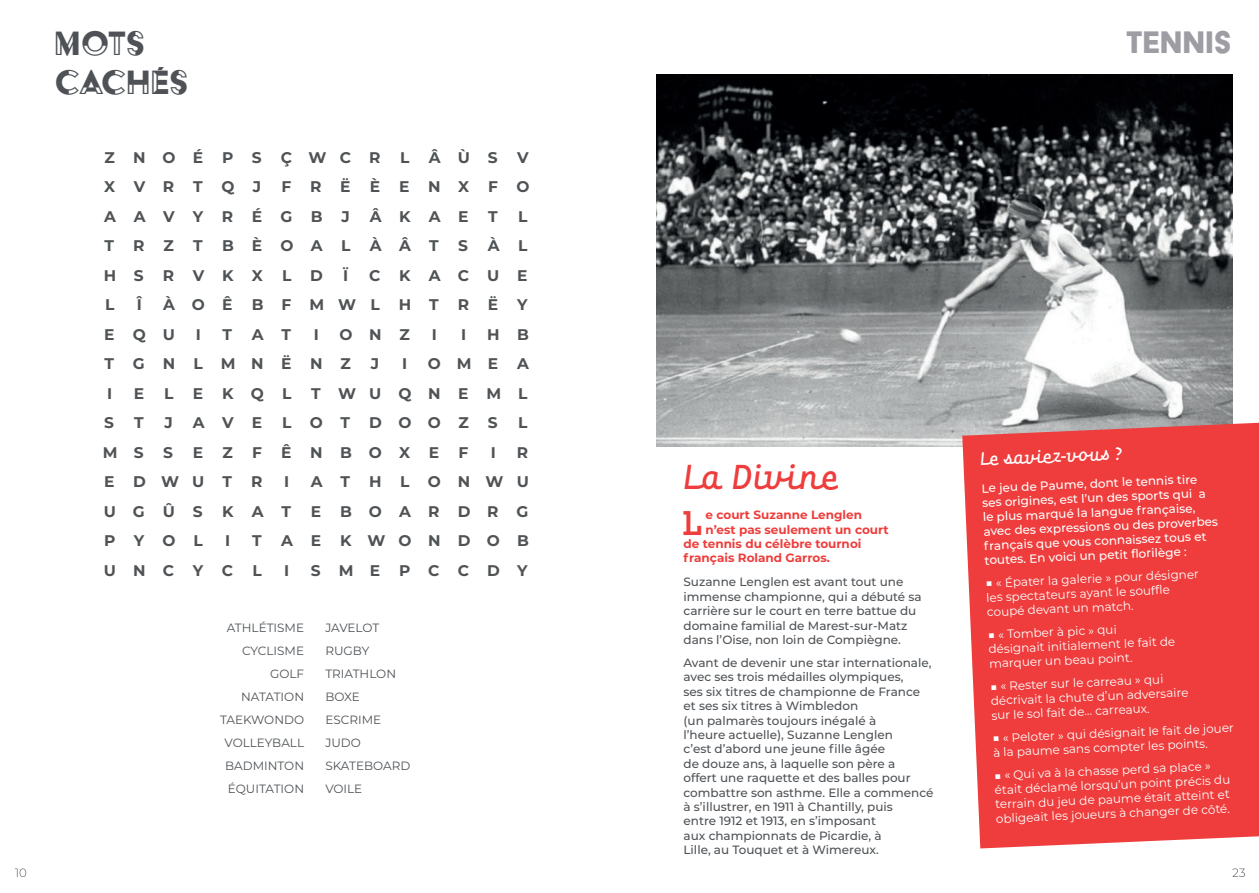
<style>
.page{position:relative;width:1259px;height:893px;background:#fff}
.page>*{position:absolute;margin:0;border:0;box-sizing:border-box;transform-origin:0 0}
.titre_p{font:39px/39px "Acier BAT Text Noir";letter-spacing:-.005em;color:#4e5256}
.entete_page{font:36px "Acier BAT Text Solid";color:#9d9da3}
.Focus_titre{font:500 34.5px "Benda";color:#ee3d3c}
.Audio_texte_lettrine{font:900 32.25px "Nilland";color:#ee3d3c}
.le_saviez-vous{font:500 18px "Benda";color:#fff}
.t1{font:700 15.45px/29.5px "Montserrat";letter-spacing:1.17em;color:#505355}
.t2{font:700 15.45px/29.5px "Montserrat";letter-spacing:1.2em;color:#505355}
.t3{font:700 15.45px "Montserrat";letter-spacing:1.09em;color:#505355}
.t4{font:700 15.45px "Montserrat";letter-spacing:1.145em;color:#505355}
.t5{font:700 15.45px "Montserrat";letter-spacing:1.195em;color:#505355}
.t6{font:700 15.45px "Montserrat";letter-spacing:1.115em;color:#505355}
.texte_standars_1{font:500 12px/14.4px "Montserrat";color:#4e5256}
.t7{font:12px/14.4px "Montserrat";color:#fff}
.texte_standars_1-2{font:500 12px/14.4px "Montserrat";color:#fff}
.mots_caches{font:12px "Montserrat";color:#4e5256}
.Audio_texte_lettrine-2{font:700 12px "Montserrat";color:#ee3d3c}
</style>
<div class="page">
<img style="left:656px;top:74px;width:576px;height:372px">
<svg style="left:15px;top:868px;width:11px;height:9px"></svg>
<svg style="left:1232px;top:868px;width:13px;height:9px"></svg>
<div style="left:962px;top:423px;width:297px;height:425px;background:#ee3d3c"></div>
<p class="titre_p" style="left:54px;top:23px;width:136px">MOTS<br>CACHÉS</p>
<p class="t1" style="left:105px;top:142px;width:277px">ZNOÉPSÇWCR</p>
<p class="t1" style="left:400px;top:142px;width:99px">LÂÙS</p>
<p class="t1" style="left:517px;top:142px;width:13px">V</p>
<p class="t1" style="left:104px;top:171px;width:159px">XVRTQJ</p>
<p class="t2" style="left:104px;top:171px;width:427px;text-indent:177px">FRËÈENXFO<br>AAVYRÉGBJ</p>
<p class="t1" style="left:370px;top:201px;width:100px">ÂKAE</p>
<p class="t1" style="left:488px;top:201px;width:11px">T</p>
<p class="t1" style="left:518px;top:201px;width:11px">L</p>
<p class="t1" style="left:105px;top:230px;width:100px">TRZT</p>
<p class="t1" style="left:222px;top:230px;width:218px">BÈOALÀÂT</p>
<p class="t1" style="left:458px;top:230px;width:11px">S</p>
<p class="t1" style="left:488px;top:230px;width:41px">À L</p>
<p class="t2" style="left:104px;top:260px;width:221px">HSRVKXLD</p>
<p class="t1" style="left:343px;top:260px;width:7px">Ï</p>
<p class="t1" style="left:369px;top:260px;width:160px">CKACUE</p>
<p class="t1" style="left:105px;top:289px;width:11px">L</p>
<p class="t1" style="left:137px;top:289px;width:7px">Î</p>
<p class="t1" style="left:104px;top:289px;width:425px;text-indent:59px">ÀOÊBFMWLHTRËY<br>EQU</p>
<p class="t1" style="left:196px;top:319px;width:7px">I</p>
<p class="t1" style="left:223px;top:319px;width:11px">T</p>
<p class="t1" style="left:252px;top:319px;width:41px">A T</p>
<p class="t1" style="left:314px;top:319px;width:7px">I</p>
<p class="t1" style="left:339px;top:319px;width:72px">ONZ</p>
<p class="t1" style="left:432px;top:319px;width:7px">I</p>
<p class="t1" style="left:461px;top:319px;width:7px">I</p>
<p class="t1" style="left:487px;top:319px;width:43px">H B</p>
<p class="t1" style="left:105px;top:348px;width:248px">TGNLMNËNZ</p>
<p class="t1" style="left:371px;top:348px;width:10px">J</p>
<p class="t1" style="left:402px;top:348px;width:7px">I</p>
<p class="t1" style="left:428px;top:348px;width:103px">OME A</p>
<p class="t1" style="left:107px;top:378px;width:7px">I</p>
<p class="t1" style="left:134px;top:378px;width:12px">E</p>
<p class="t1" style="left:164px;top:378px;width:129px">LEKQL</p>
<p class="t1" style="left:311px;top:378px;width:218px">TWUQNEML</p>
<p class="t1" style="left:104px;top:407px;width:11px">S</p>
<p class="t1" style="left:134px;top:407px;width:11px">T</p>
<p class="t1" style="left:164px;top:407px;width:10px">J</p>
<p class="t1" style="left:193px;top:407px;width:71px">AVE</p>
<p class="t4" style="left:282px;top:412px;width:217px">LOTDOOZS</p>
<p class="t1" style="left:518px;top:407px;width:11px">L</p>
<p class="t1" style="left:103px;top:437px;width:42px">M S</p>
<p class="t1" style="left:163px;top:437px;width:11px">S</p>
<p class="t1" style="left:193px;top:437px;width:12px">E</p>
<p class="t5" style="left:223px;top:441px;width:218px">ZFÊNBOXE</p>
<p class="t1" style="left:458px;top:437px;width:11px">F</p>
<p class="t1" style="left:491px;top:437px;width:7px">I</p>
<p class="t1" style="left:517px;top:437px;width:13px">R</p>
<p class="t1" style="left:104px;top:466px;width:160px">EDWUTR</p>
<p class="t1" style="left:284px;top:466px;width:7px">I</p>
<p class="t1" style="left:311px;top:466px;width:220px">ATHLONWU</p>
<p class="t1" style="left:104px;top:496px;width:100px">UGÛS</p>
<p class="t1" style="left:222px;top:496px;width:70px">KAT</p>
<p class="t6" style="left:311px;top:500px;width:219px">E BOARDRG</p>
<p class="t1" style="left:104px;top:525px;width:100px">PYOL</p>
<p class="t1" style="left:225px;top:525px;width:7px">I</p>
<p class="t1" style="left:252px;top:525px;width:11px">T</p>
<p class="t3" style="left:281px;top:530px;width:249px">AE KWONDOB</p>
<p class="t1" style="left:104px;top:555px;width:131px">UNCYC</p>
<p class="t1" style="left:252px;top:555px;width:11px">L</p>
<p class="t1" style="left:284px;top:555px;width:7px">I</p>
<p class="t1" style="left:311px;top:555px;width:218px">SMEPCCDY</p>
<p class="mots_caches" style="left:227px;top:620px;width:79px">ATHLÉTISME</p>
<p class="mots_caches" style="left:242px;top:643px;width:63px">CYCLISME</p>
<p class="mots_caches" style="left:270px;top:666px;width:36px">GOLF</p>
<p class="mots_caches" style="left:241px;top:689px;width:64px">NATATION</p>
<p class="mots_caches" style="left:220px;top:712px;width:86px">TAEKWONDO</p>
<p class="mots_caches" style="left:225px;top:734px;width:81px">VOLLEYBALL</p>
<p class="mots_caches" style="left:225px;top:757px;width:80px">BADMINTON</p>
<p class="mots_caches" style="left:228px;top:780px;width:78px">ÉQUITATION</p>
<p class="mots_caches" style="left:325px;top:620px;width:55px">JAVELOT</p>
<p class="mots_caches" style="left:325px;top:643px;width:45px">RUGBY</p>
<p class="mots_caches" style="left:325px;top:666px;width:72px">TRIATHLON</p>
<p class="mots_caches" style="left:325px;top:689px;width:36px">BOXE</p>
<p class="mots_caches" style="left:325px;top:712px;width:57px">ESCRIME</p>
<p class="mots_caches" style="left:325px;top:734px;width:37px">JUDO</p>
<p class="mots_caches" style="left:325px;top:757px;width:86px">SKATEBOARD</p>
<p class="mots_caches" style="left:325px;top:780px;width:38px">VOILE</p>
<p class="entete_page" style="left:1126px;top:23px;width:107px">TENNIS</p>
<p class="Focus_titre" style="left:683px;top:455px;width:158px">La Divine</p>
<p class="Audio_texte_lettrine" style="left:684px;top:502px;width:20px">L</p>
<p class="Audio_texte_lettrine-2" style="left:705px;top:506px;width:158px">e court Suzanne Lenglen</p>
<p class="Audio_texte_lettrine-2" style="left:705px;top:521px;width:185px">n’est pas seulement un court</p>
<p class="Audio_texte_lettrine-2" style="left:683px;top:535px;width:179px">de tennis du célèbre tournoi</p>
<p class="Audio_texte_lettrine-2" style="left:683px;top:549px;width:148px">français Roland Garros.</p>
<p class="texte_standars_1" style="left:683px;top:574px;width:240px">Suzanne Lenglen est avant tout une immense championne, qui a débuté sa carrière sur le court en terre battue du domaine familial de Marest-sur-Matz dans l’Oise, non loin de Compiègne.</p>
<p class="texte_standars_1" style="left:683px;top:655px;width:252px">Avant de devenir une star internationale, avec ses trois médailles olympiques,<br>ses six titres de championne de France et ses six titres à Wimbledon<br>(un palmarès toujours inégalé à<br>l’heure actuelle), Suzanne Lenglen<br>c’est d’abord une jeune fille âgée<br>de douze ans, à laquelle son père a<br>offert une raquette et des balles pour combattre son asthme. Elle a commencé à s’illustrer, en 1911 à Chantilly, puis<br>entre 1912 et 1913, en s’imposant<br>aux championnats de Picardie, à<br>Lille, au Touquet et à Wimereux.</p>
<p class="le_saviez-vous" style="left:980px;top:447px;width:144px;rotate:-2deg">Le saviez-vous ?</p>
<p class="texte_standars_1-2" style="left:980px;top:482px;width:236px;rotate:-3deg">Le jeu de Paume, dont le tennis tire ses origines, est l’un des sports qui a le plus marqué la langue française, avec des expressions ou des proverbes français que vous connaissez tous et toutes. En voici un petit fl orilège :</p>
<p class="t7" style="left:985px;top:576px;width:215px;rotate:-3deg">■ « Épater la galerie » pour désigner les spectateurs ayant le souffl e coupé devant un match.</p>
<p class="t7" style="left:987px;top:628px;width:188px;rotate:-3deg">■ « Tomber à pic » qui désignait initialement le fait de marquer un beau point.</p>
<p class="t7" style="left:989px;top:680px;width:199px;rotate:-3deg">■ « Rester sur le carreau » qui décrivait la chute d’un adversaire sur le sol fait de… carreaux.</p>
<p class="t7" style="left:992px;top:732px;width:243px;rotate:-3deg">■ « Peloter » qui désignait le fait de jouer à la paume sans compter les points.</p>
<p class="t7" style="left:993px;top:769px;width:237px;rotate:-3deg">■ « Qui va à la chasse perd sa place » était déclamé lorsqu’un point précis du terrain du jeu de paume était atteint et obligeait les joueurs à changer de côté.</p>
</div>
